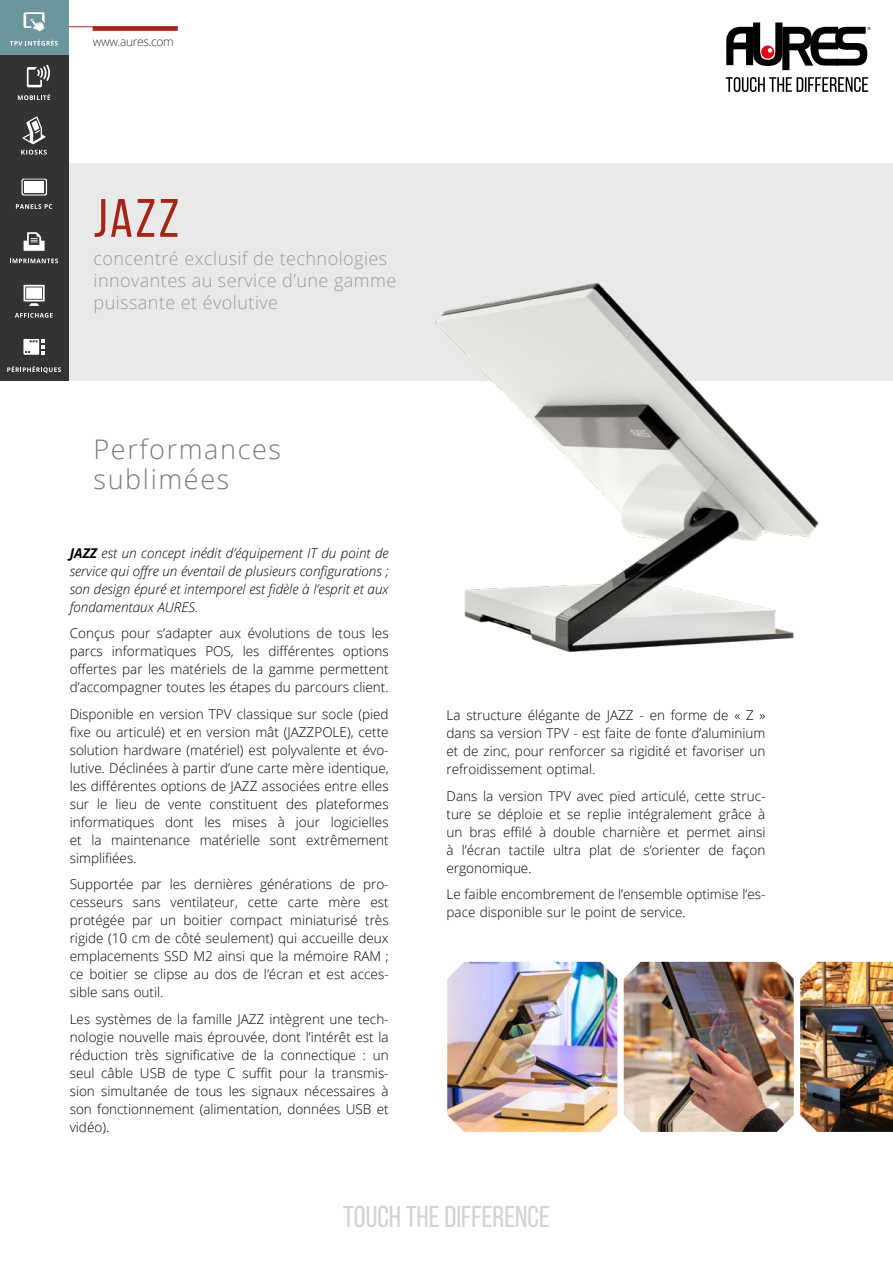
<style>
.page{position:relative;width:893px;height:1263px;background:#fff}
.page>*{position:absolute;margin:0;border:0;box-sizing:border-box;transform-origin:0 0}
.t1{font:54px "Bebas Neue";color:#a62517}
.t2{font:30.15px "Bebas Neue";color:#d3d3d6}
.t3{font:300 27px/30px "Open Sans";letter-spacing:.06em;color:#797c83}
.t4{font:300 18px/21.6px "Open Sans";letter-spacing:.025em;color:#9c9b9b}
.t5{font:300 13.5px/18px "Open Sans";color:#000;text-align:justify}
.t6{font:italic 300 13.5px/18px "Open Sans";color:#000;text-align:justify}
.t7{font:300 12px "Open Sans";letter-spacing:-.03em;color:#333}
.s1{font-weight:700}
</style>
<div class="page">
<div style="left:38px;top:163px;width:855px;height:218px;background:#e9e9e9"></div>
<svg style="left:726px;top:22px;width:145px;height:48px"></svg>
<svg style="left:726px;top:77px;width:142px;height:15px"></svg>
<div style="left:93px;top:26px;width:85px;height:5px;background:#a62617"></div>
<hr style="left:0;top:26px;width:178px;height:1px;background:#a62617">
<div style="left:0;top:109px;width:69px;height:54px;background:#333"></div>
<div style="left:0;top:163px;width:69px;height:55px;background:#333"></div>
<div style="left:0;top:218px;width:69px;height:54px;background:#333"></div>
<div style="left:0;top:272px;width:69px;height:54px;background:#333"></div>
<div style="left:0;top:326px;width:69px;height:55px;background:#333"></div>
<div style="left:0;top:54px;width:69px;height:55px;background:#333"></div>
<div style="left:0;top:0;width:69px;height:54px;background:#6b969b"></div>
<svg style="left:24px;top:12px;width:21px;height:19px"></svg>
<svg style="left:10px;top:40px;width:48px;height:6px"></svg>
<svg style="left:18px;top:94px;width:32px;height:6px"></svg>
<svg style="left:16px;top:204px;width:36px;height:5px"></svg>
<svg style="left:15px;top:313px;width:38px;height:5px"></svg>
<svg style="left:7px;top:366px;width:54px;height:7px"></svg>
<svg style="left:10px;top:259px;width:48px;height:4px"></svg>
<svg style="left:24px;top:232px;width:21px;height:19px"></svg>
<svg style="left:24px;top:285px;width:21px;height:21px"></svg>
<svg style="left:21px;top:179px;width:26px;height:17px"></svg>
<div style="left:24px;top:181px;width:20px;height:12px;background:#fff"></div>
<svg style="left:27px;top:65px;width:23px;height:22px"></svg>
<svg style="left:23px;top:339px;width:22px;height:16px"></svg>
<svg style="left:21px;top:150px;width:26px;height:5px"></svg>
<svg style="left:22px;top:116px;width:24px;height:28px"></svg>
<img style="left:624px;top:962px;width:170px;height:170px">
<img style="left:447px;top:962px;width:170px;height:170px">
<img style="left:800px;top:962px;width:93px;height:170px">
<img style="left:435px;top:283px;width:384px;height:369px">
<p class="t7" style="left:93px;top:34px;width:83px">www.aures.com</p>
<h1 class="t1" style="left:94px;top:189px;width:87px">JAZZ</h1>
<h3 class="t4" style="left:94px;top:248px;width:304px">concentré exclusif de technologies innovantes au service d’une gamme puissante et évolutive</h3>
<h3 class="t3" style="left:94px;top:434px;width:189px">Performances sublimées</h3>
<p class="t6" style="left:70px;top:543px;width:320px"><span class="s1">JAZZ</span> est un concept inédit d’équipement IT du point de service qui offre un éventail de plusieurs configurations ; son design épuré et intemporel est fidèle à l’esprit et aux fondamentaux AURES.</p>
<p class="t5" style="left:70px;top:624px;width:320px">Conçus pour s’adapter aux évolutions de tous les parcs informatiques POS, les différentes options offertes par les matériels de la gamme permettent d’accompagner toutes les étapes du parcours client.</p>
<p class="t5" style="left:70px;top:704px;width:320px">Disponible en version TPV classique sur socle (pied fixe ou articulé) et en version mât (JAZZPOLE), cette solution hardware (matériel) est polyvalente et évo&shy;lutive. Déclinées à partir d’une carte mère identique, les différentes options de JAZZ associées entre elles sur le lieu de vente constituent des plateformes informatiques dont les mises à jour logicielles et la maintenance matérielle sont extrêmement simplifiées.</p>
<p class="t5" style="left:70px;top:875px;width:320px">Supportée par les dernières générations de pro&shy;cesseurs sans ventilateur, cette carte mère est protégée par un boitier compact miniaturisé très rigide (10 cm de côté seulement) qui accueille deux emplacements SSD M2 ainsi que la mémoire RAM ; ce boitier se clipse au dos de l’écran et est acces&shy;sible sans outil.</p>
<p class="t5" style="left:70px;top:1009px;width:320px">Les systèmes de la famille JAZZ intègrent une tech&shy;nologie nouvelle mais éprouvée, dont l’intérêt est la réduction très significative de la connectique : un seul câble USB de type C suffit pour la transmis&shy;sion simultanée de tous les signaux nécessaires à son fonctionnement (alimentation, données USB et vidéo).</p>
<p class="t5" style="left:446px;top:706px;width:320px">La structure élégante de JAZZ - en forme de « Z » dans sa version TPV - est faite de fonte d’aluminium et de zinc, pour renforcer sa rigidité et favoriser un refroidissement optimal.</p>
<p class="t5" style="left:446px;top:786px;width:320px">Dans la version TPV avec pied articulé, cette struc&shy;ture se déploie et se replie intégralement grâce à un bras effilé à double charnière et permet ainsi à l’écran tactile ultra plat de s’orienter de façon ergonomique.</p>
<p class="t5" style="left:446px;top:885px;width:320px">Le faible encombrement de l’ensemble optimise l’es&shy;pace disponible sur le point de service.</p>
<h2 class="t2" style="left:343px;top:1200px;width:208px">TOUCH THE DIFFERENCE</h2>
</div>
